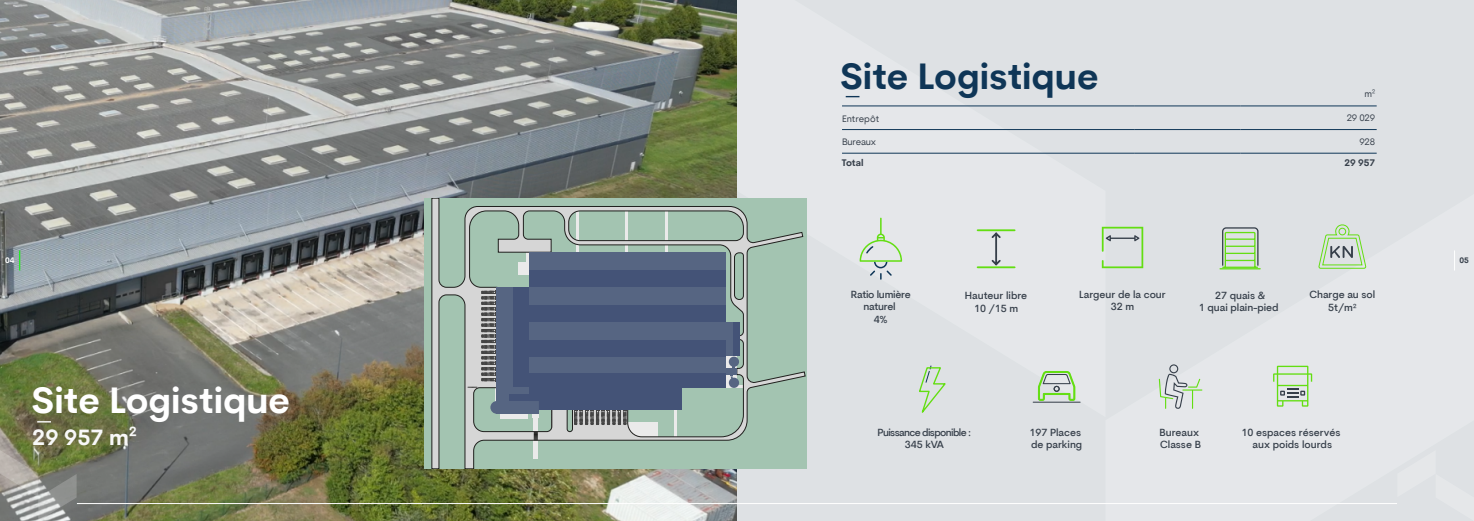
<style>
.page{position:relative;width:1474px;height:521px;background:#fff}
.page>*{position:absolute;margin:0;border:0;box-sizing:border-box;transform-origin:0 0}
.t1{font:700 36.23px "Cerebri Sans Pro";color:#fff}
.t2{font:700 36.23px "Cerebri Sans Pro";color:#0f3657}
.t3{font:700 21.88px "Cerebri Sans Pro";color:#f8f8f8}
.t4{font:500 10.24px/12.2px "Cerebri Sans Pro";color:#363f4a;text-align:center}
.t5{font:500 10.24px/12.2px "Cerebri Sans Pro";letter-spacing:-.06em;color:#363f4a;text-align:center}
.t6{font:500 10.24px/12.2px "Cerebri Sans Pro";letter-spacing:-.025em;color:#363f4a;text-align:center}
.t7{font:9.45px "Cerebri Sans Pro";letter-spacing:-.02em;color:#363f4a}
.t8{font:700 9.45px "Cerebri Sans Pro";letter-spacing:-.005em;color:#363f4a}
.t9{font:9.45px "Cerebri Sans Pro";color:#363f4a}
.t10{font:700 7.88px "Cerebri Sans Pro";color:#fff}
.t11{font:700 7.88px "Cerebri Sans Pro";color:#363f4a}
</style>
<div class="page">
<div style="left:737px;top:0;width:736px;height:521px;background:#dee1e4"></div>
<svg style="left:806px;top:96px;width:299px;height:321px"></svg>
<img style="left:0;top:0;width:737px;height:521px">
<svg style="left:0;top:450px;width:77px;height:71px;background:#949789"></svg>
<hr style="left:77px;top:503px;width:1319px;height:1px;background:#fff">
<svg style="left:19px;top:250px;width:1px;height:20px"></svg>
<svg style="left:37px;top:421px;width:14px;height:1px"></svg>
<hr style="left:842px;top:106px;width:292px;height:1px;background:#0f3657">
<hr style="left:1134px;top:106px;width:106px;height:1px;background:#0f3657">
<hr style="left:1240px;top:106px;width:136px;height:1px;background:#0f3657">
<hr style="left:842px;top:129px;width:292px;height:1px;background:#0f3657">
<hr style="left:1134px;top:129px;width:106px;height:1px;background:#0f3657">
<hr style="left:1240px;top:129px;width:136px;height:1px;background:#0f3657">
<hr style="left:842px;top:153px;width:292px;height:1px;background:#0f3657">
<hr style="left:1134px;top:153px;width:106px;height:1px;background:#0f3657">
<hr style="left:1240px;top:153px;width:136px;height:1px;background:#0f3657">
<svg style="left:845px;top:96px;width:14px;height:1px"></svg>
<svg style="left:989px;top:231px;width:13px;height:35px"></svg>
<hr style="left:977px;top:229px;width:37px;height:2px;background:#63de12">
<hr style="left:977px;top:266px;width:37px;height:2px;background:#63de12">
<svg style="left:1101px;top:227px;width:42px;height:41px"></svg>
<svg style="left:1222px;top:227px;width:37px;height:41px"></svg>
<hr style="left:1220px;top:268px;width:40px;height:1px;background:#63de12">
<svg style="left:859px;top:218px;width:43px;height:62px"></svg>
<svg style="left:1318px;top:224px;width:48px;height:45px"></svg>
<svg style="left:1032px;top:371px;width:48px;height:32px"></svg>
<svg style="left:1158px;top:364px;width:44px;height:45px"></svg>
<svg style="left:917px;top:365px;width:30px;height:52px"></svg>
<svg style="left:1273px;top:366px;width:39px;height:41px"></svg>
<div style="left:424px;top:198px;width:382px;height:271px;background:#a3c4b1"></div>
<svg style="left:432px;top:198px;width:373px;height:271px"></svg>
<svg style="left:573px;top:409px;width:54px;height:16px"></svg>
<svg style="left:481px;top:290px;width:16px;height:91px"></svg>
<div style="left:529px;top:270px;width:98px;height:17px;background:#445377"></div>
<div style="left:529px;top:252px;width:98px;height:18px;background:#566582"></div>
<div style="left:513px;top:287px;width:16px;height:101px;background:#445377"></div>
<div style="left:497px;top:287px;width:16px;height:101px;background:#566582"></div>
<div style="left:529px;top:305px;width:98px;height:17px;background:#445377"></div>
<div style="left:529px;top:287px;width:98px;height:18px;background:#566582"></div>
<div style="left:627px;top:270px;width:99px;height:17px;background:#445377"></div>
<div style="left:627px;top:252px;width:99px;height:18px;background:#566582"></div>
<div style="left:627px;top:305px;width:99px;height:17px;background:#445377"></div>
<div style="left:627px;top:287px;width:99px;height:18px;background:#566582"></div>
<div style="left:529px;top:340px;width:98px;height:17px;background:#445377"></div>
<div style="left:529px;top:322px;width:98px;height:18px;background:#566582"></div>
<div style="left:529px;top:373px;width:98px;height:15px;background:#445377"></div>
<div style="left:529px;top:388px;width:152px;height:21px;background:#445377"></div>
<div style="left:529px;top:357px;width:98px;height:16px;background:#566582"></div>
<svg style="left:732px;top:322px;width:7px;height:33px"></svg>
<div style="left:726px;top:322px;width:6px;height:33px;background:#566582"></div>
<svg style="left:490px;top:388px;width:49px;height:29px"></svg>
<div style="left:627px;top:340px;width:99px;height:17px;background:#445377"></div>
<div style="left:627px;top:322px;width:99px;height:18px;background:#566582"></div>
<div style="left:627px;top:373px;width:99px;height:15px;background:#445377"></div>
<div style="left:627px;top:357px;width:99px;height:16px;background:#566582"></div>
<div style="left:726px;top:368px;width:10px;height:7px;background:#566582"></div>
<div style="left:728px;top:357px;width:11px;height:10px;background:#566582;border-radius:50%"></div>
<div style="left:729px;top:378px;width:10px;height:10px;background:#566582;border-radius:50%"></div>
<svg style="left:534px;top:432px;width:4px;height:8px"></svg>
<h1 class="t2" style="left:840px;top:50px;width:259px">Site Logistique</h1>
<p class="t9" style="left:842px;top:112px;width:39px">Entrepôt</p>
<p class="t8" style="left:842px;top:156px;width:23px">Total</p>
<p class="t7" style="left:842px;top:135px;width:35px">Bureaux</p>
<p class="t7" style="left:1364px;top:88px;width:12px">m²</p>
<p class="t7" style="left:1346px;top:111px;width:30px">29 029</p>
<p class="t7" style="left:1359px;top:135px;width:17px">928</p>
<p class="t8" style="left:1344px;top:156px;width:32px">29 957</p>
<p class="t10" style="left:5px;top:255px;width:11px">04</p>
<p class="t11" style="left:1459px;top:255px;width:11px">05</p>
<h1 class="t1" style="left:32px;top:374px;width:259px">Site Logistique</h1>
<h2 class="t3" style="left:32px;top:422px;width:106px">29 957 m²</h2>
<p class="t4" style="left:964px;top:289px;width:64px">Hauteur libre<br>10 /15 m</p>
<p class="t4" style="left:1079px;top:287px;width:88px">Largeur de la cour<br>32 m</p>
<p class="t4" style="left:1198px;top:289px;width:81px">27 quais &amp;<br>1 quai plain-pied</p>
<p class="t6" style="left:850px;top:288px;width:62px">Ratio lumière naturel<br>4%</p>
<p class="t4" style="left:1309px;top:288px;width:67px">Charge au sol<br>5t/m2</p>
<p class="t5" style="left:877px;top:425px;width:95px">Puissance disponible :<br>345 kVA</p>
<p class="t4" style="left:1029px;top:425px;width:54px;text-align:left">197 Places de parking</p>
<p class="t4" style="left:1159px;top:425px;width:43px;text-align:left">Bureaux<br>Classe B</p>
<p class="t4" style="left:1241px;top:425px;width:101px">10 espaces réservés aux poids lourds</p>
</div>
